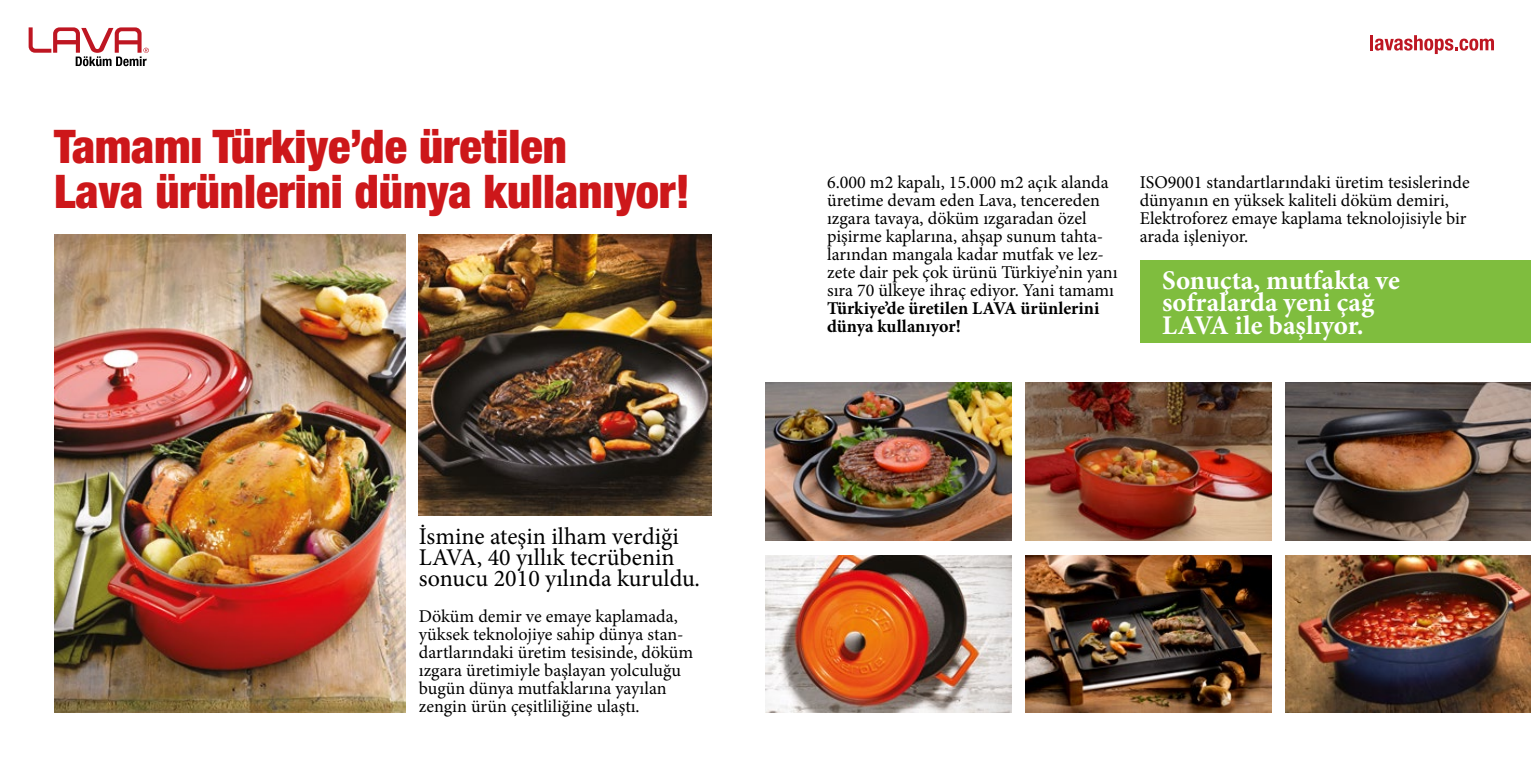
<style>
.page{position:relative;width:1531px;height:766px;background:#fff}
.page>*{position:absolute;margin:0;border:0;box-sizing:border-box;transform-origin:0 0}
.t1{font:900 condensed 46.35px/45.2px "Helvetica Neue LT Pro";color:#cd171a}
.t2{font:700 27px/22.5px "Minion Pro";color:#fff}
.t3{font:24px/21px "Minion Pro";color:#000}
.t4{font:18px/18px "Minion Pro";color:#000}
.t5{font:700 18px/18px "Minion Pro";color:#000}
</style>
<div class="page">
<svg style="left:29px;top:27px;width:120px;height:39px"></svg>
<hr style="left:1370px;top:35px;width:3px;height:15px;background:#be1622">
<svg style="left:1375px;top:35px;width:119px;height:19px"></svg>
<div style="left:1140px;top:260px;width:391px;height:82px;background:#7fbd3e"></div>
<img style="left:419px;top:235px;width:292px;height:281px">
<img style="left:765px;top:555px;width:246px;height:157px">
<img style="left:765px;top:383px;width:246px;height:157px">
<img style="left:1025px;top:555px;width:246px;height:157px">
<img style="left:1025px;top:383px;width:246px;height:157px">
<img style="left:1285px;top:555px;width:246px;height:157px">
<img style="left:1285px;top:383px;width:246px;height:157px">
<img style="left:54px;top:235px;width:351px;height:477px">
<h1 class="t1" style="left:54px;top:123px;width:637px">Tamamı Türkiye’de üretilen<br>Lava ürünlerini dünya kullanıyor!</h1>
<h3 class="t3" style="left:419px;top:525px;width:283px">İsmine ateşin ilham verdiği<br>LAVA, 40 yıllık tecrübenin sonucu 2010 yılında kuruldu.</h3>
<p class="t4" style="left:419px;top:607px;width:276px">Döküm demir ve emaye kaplamada, yüksek teknolojiye sahip dünya stan&shy;dartlarındaki üretim tesisinde, döküm ızgara üretimiyle başlayan yolculuğu bugün dünya mutfaklarına yayılan zengin ürün çeşitliliğine ulaştı.</p>
<p class="t4" style="left:827px;top:173px;width:292px">6.000 m2 kapalı, 15.000 m2 açık alanda üretime devam eden Lava, tencereden ızgara tavaya, döküm ızgaradan özel pişirme kaplarına, ahşap sunum tahta&shy;larından mangala kadar mutfak ve lez&shy;zete dair pek çok ürünü Türkiye’nin yanı sıra 70 ülkeye ihraç ediyor. Yani tamamı</p>
<p class="t5" style="left:827px;top:298px;width:274px">Türkiye’de üretilen LAVA ürünlerini dünya kullanıyor!</p>
<p class="t4" style="left:1140px;top:173px;width:331px">ISO9001 standartlarındaki üretim tesislerinde dünyanın en yüksek kaliteli döküm demiri, Elektroforez emaye kaplama teknolojisiyle bir arada işleniyor.</p>
<h2 class="t2" style="left:1162px;top:268px;width:239px">Sonuçta, mutfakta ve sofralarda yeni çağ<br>LAVA ile başlıyor.</h2>
</div>
